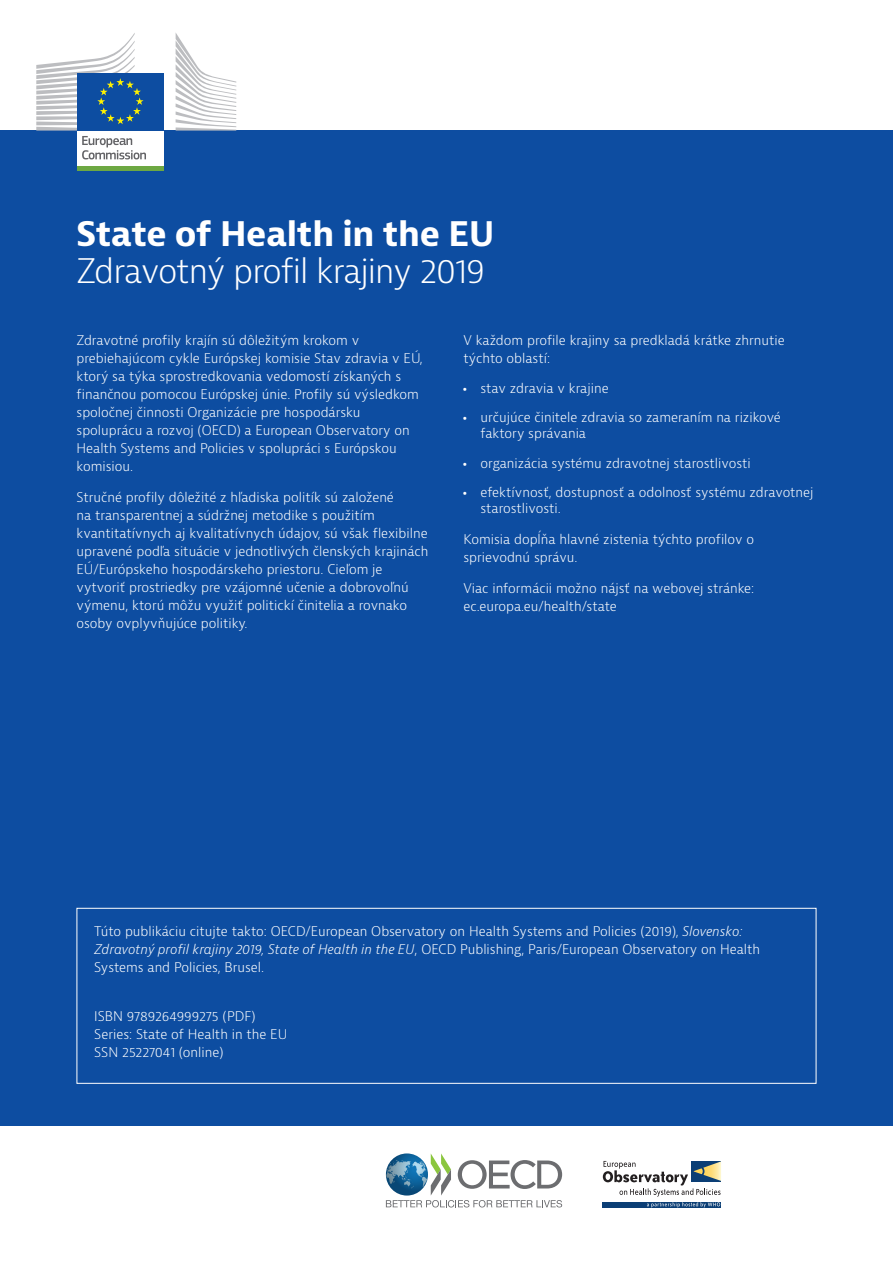
<style>
.page{position:relative;width:893px;height:1263px;background:#fff}
.page>*{position:absolute;margin:0;border:0;box-sizing:border-box;transform-origin:0 0}
.Front_page_light{font:300 33px "Bernina Sans";letter-spacing:-.04em;color:#fff}
.Front_page_text{font:700 33px "Bernina Sans";letter-spacing:-.01em;color:#fff}
.Body__white{font:300 13.05px/18px "Bernina Sans";color:#fff}
.s1{font-weight:800}
.s2{font-style:italic}
</style>
<div class="page">
<div style="left:0;top:131px;width:893px;height:995px;background:#0d4da1"></div>
<svg style="left:386px;top:1153px;width:176px;height:54px"></svg>
<div style="left:77px;top:129px;width:86px;height:38px;background:#fff"></div>
<div style="left:77px;top:73px;width:86px;height:58px;background:#0d4da1"></div>
<div style="left:77px;top:166px;width:86px;height:5px;background:#6da842"></div>
<svg style="left:176px;top:33px;width:60px;height:98px"></svg>
<svg style="left:36px;top:33px;width:110px;height:126px"></svg>
<svg style="left:603px;top:1161px;width:118px;height:46px"></svg>
<div style="left:77px;top:908px;width:739px;height:176px;border:1px solid #fff"></div>
<p class="Front_page_text" style="left:76px;top:212px;width:420px">State of Health in the EU</p>
<p class="Front_page_light" style="left:76px;top:249px;width:411px">Zdravotný profil krajiny 2019</p>
<p class="Body__white" style="left:77px;top:332px;width:348px">Zdravotné profily krajín sú dôležitým krokom v prebiehajúcom cykle Európskej komisie Stav zdravia v EÚ, ktorý sa týka sprostredkovania vedomostí získaných s finančnou pomocou Európskej únie. Profily sú výsledkom spoločnej činnosti Organizácie pre hospodársku spoluprácu a rozvoj (OECD) a European Observatory on Health Systems and Policies v spolupráci s Európskou komisiou.</p>
<p class="Body__white" style="left:77px;top:489px;width:353px">Stručné profily dôležité z hľadiska politík sú založené<br>na transparentnej a súdržnej metodike s použitím kvantitatívnych aj kvalitatívnych údajov, sú však flexibilne upravené podľa situácie v jednotlivých členských krajinách EÚ/Európskeho hospodárskeho priestoru. Cieľom je vytvoriť prostriedky pre vzájomné učenie a dobrovoľnú výmenu, ktorú môžu využiť politickí činitelia a rovnako osoby ovplyvňujúce politiky.</p>
<p class="Body__white" style="left:463px;top:332px;width:323px">V každom profile krajiny sa predkladá krátke zhrnutie týchto oblastí:</p>
<p class="Body__white" style="left:463px;top:379px;width:147px"><span class="s1">·</span> stav zdravia v krajine</p>
<p class="Body__white" style="left:480px;top:409px;width:302px;line-height:16.5px;text-indent:-17px"><span class="s1">·</span> určujúce činitele zdravia so zameraním na rizikové faktory správania</p>
<p class="Body__white" style="left:463px;top:454px;width:289px"><span class="s1">·</span> organizácia systému zdravotnej starostlivosti</p>
<p class="Body__white" style="left:480px;top:484px;width:335px;line-height:16.5px;text-indent:-17px"><span class="s1">·</span> efektívnosť, dostupnosť a odolnosť systému zdravotnej starostlivosti.</p>
<p class="Body__white" style="left:463px;top:531px;width:292px">Komisia dopĺňa hlavné zistenia týchto profilov o sprievodnú správu.</p>
<p class="Body__white" style="left:463px;top:579px;width:292px">Viac informácii možno nájsť na webovej stránke: ec.europa.eu/health/state</p>
<p class="Body__white" style="left:94px;top:923px;width:667px">Túto publikáciu citujte takto: OECD/European Observatory on Health Systems and Policies (2019), <span class="s2">Slovensko:<br>Zdravotný profil krajiny 2019, State of Health in the EU</span>, OECD Publishing, Paris/European Observatory on Health<br>Systems and Policies, Brusel.</p>
<p class="Body__white" style="left:94px;top:1007px;width:195px">ISBN 9789264999275 (PDF)<br>Series: State of Health in the EU<br>SSN 25227041 (online)</p>
</div>
